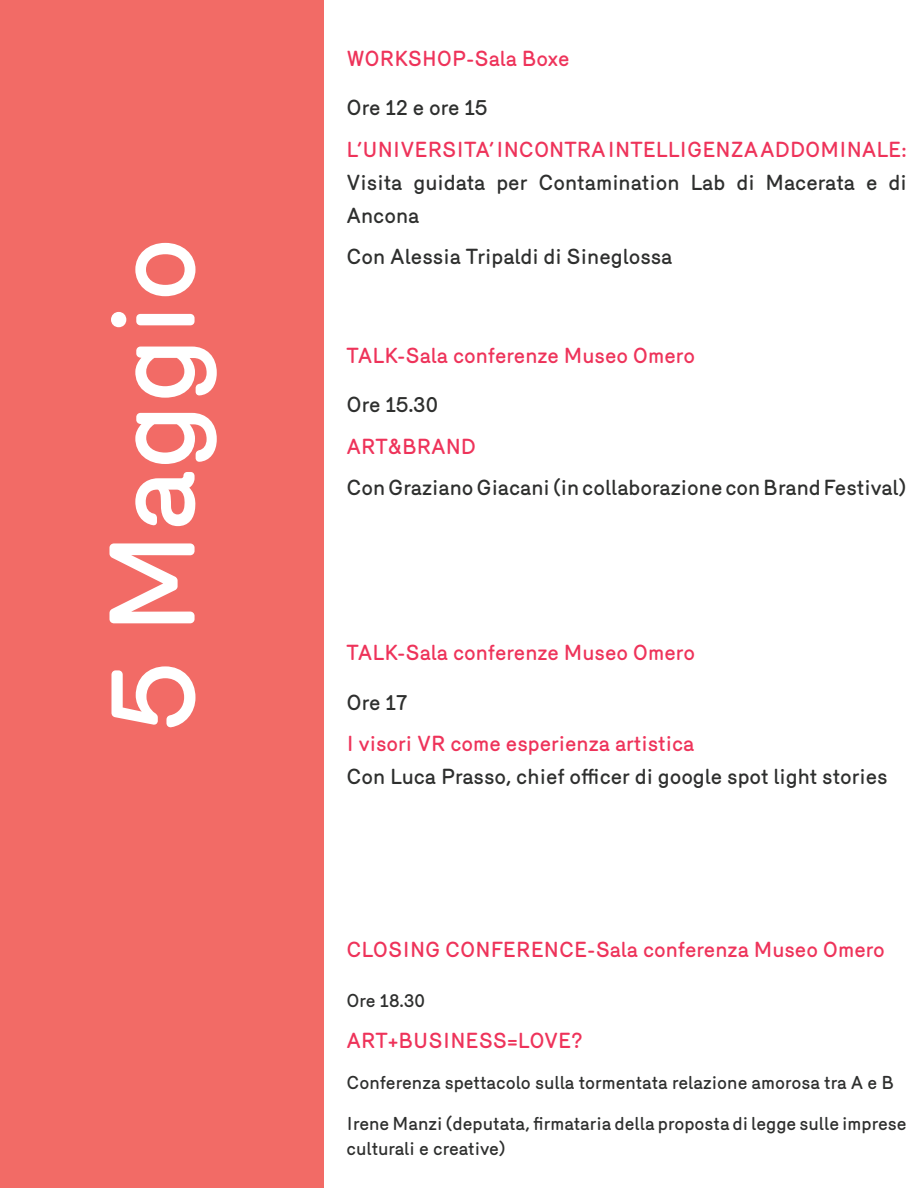
<style>
.page{position:relative;width:918px;height:1188px;background:#fff}
.page>*{position:absolute;margin:0;border:0;box-sizing:border-box;transform-origin:0 0}
.Heading_left_page{font:500 117px "Merkury";color:#fff}
.Text_products{font:500 21px/33px "Merkury";color:#2e2f2e;text-align:justify}
.Product_name{font:500 21px "Merkury";color:#ee335a}
.Text_products-2{font:500 21px "Merkury";color:#ee335a}
.Text_products-3{font:500 18px/24.8px "Merkury";color:#2e2f2e}
.s1{color:#ee335a}
</style>
<div class="page">
<div style="left:0;top:0;width:323px;height:1188px;background:#f26b66"></div>
<p class="Heading_left_page" style="left:67px;top:730px;width:495px;rotate:-90deg">5 Maggio</p>
<p class="Product_name" style="left:346px;top:43px;width:225px">WORKSHOP-Sala Boxe</p>
<p class="Text_products" style="left:346px;top:90px;width:143px">Ore 12 e ore 15</p>
<p class="Text_products" style="left:346px;top:131px;width:562px"><span class="s1">L’UNIVERSITA’ INCONTRA INTELLIGENZA ADDOMINALE:<br></span>Visita guidata per Contamination Lab di Macerata e di Ancona</p>
<p class="Text_products" style="left:346px;top:238px;width:328px">Con Alessia Tripaldi di Sineglossa</p>
<p class="Product_name" style="left:346px;top:340px;width:350px">TALK-Sala conferenze Museo Omero</p>
<p class="Text_products" style="left:346px;top:387px;width:93px">Ore 15.30</p>
<p class="Text_products-2" style="left:346px;top:431px;width:131px">ART&amp;BRAND</p>
<p class="Text_products" style="left:346px;top:469px;width:562px">Con Graziano Giacani (in collaborazione con Brand Festival)</p>
<p class="Product_name" style="left:346px;top:637px;width:350px">TALK-Sala conferenze Museo Omero</p>
<p class="Text_products" style="left:346px;top:684px;width:63px">Ore 17</p>
<p class="Text_products-2" style="left:346px;top:728px;width:350px">I visori VR come esperienza artistica</p>
<p class="Text_products" style="left:346px;top:758px;width:543px">Con Luca Prasso, chief officer di google spot light stories</p>
<p class="Product_name" style="left:346px;top:934px;width:540px">CLOSING CONFERENCE-Sala conferenza Museo Omero</p>
<p class="Text_products-3" style="left:346px;top:986px;width:80px">Ore 18.30</p>
<p class="Text_products-2" style="left:346px;top:1025px;width:238px">ART+BUSINESS=LOVE?</p>
<p class="Text_products-3" style="left:346px;top:1069px;width:549px">Conferenza spettacolo sulla tormentata relazione amorosa tra A e B</p>
<p class="Text_products-3" style="left:346px;top:1110px;width:562px">Irene Manzi (deputata, firmataria della proposta di legge sulle imprese culturali e creative)</p>
</div>
